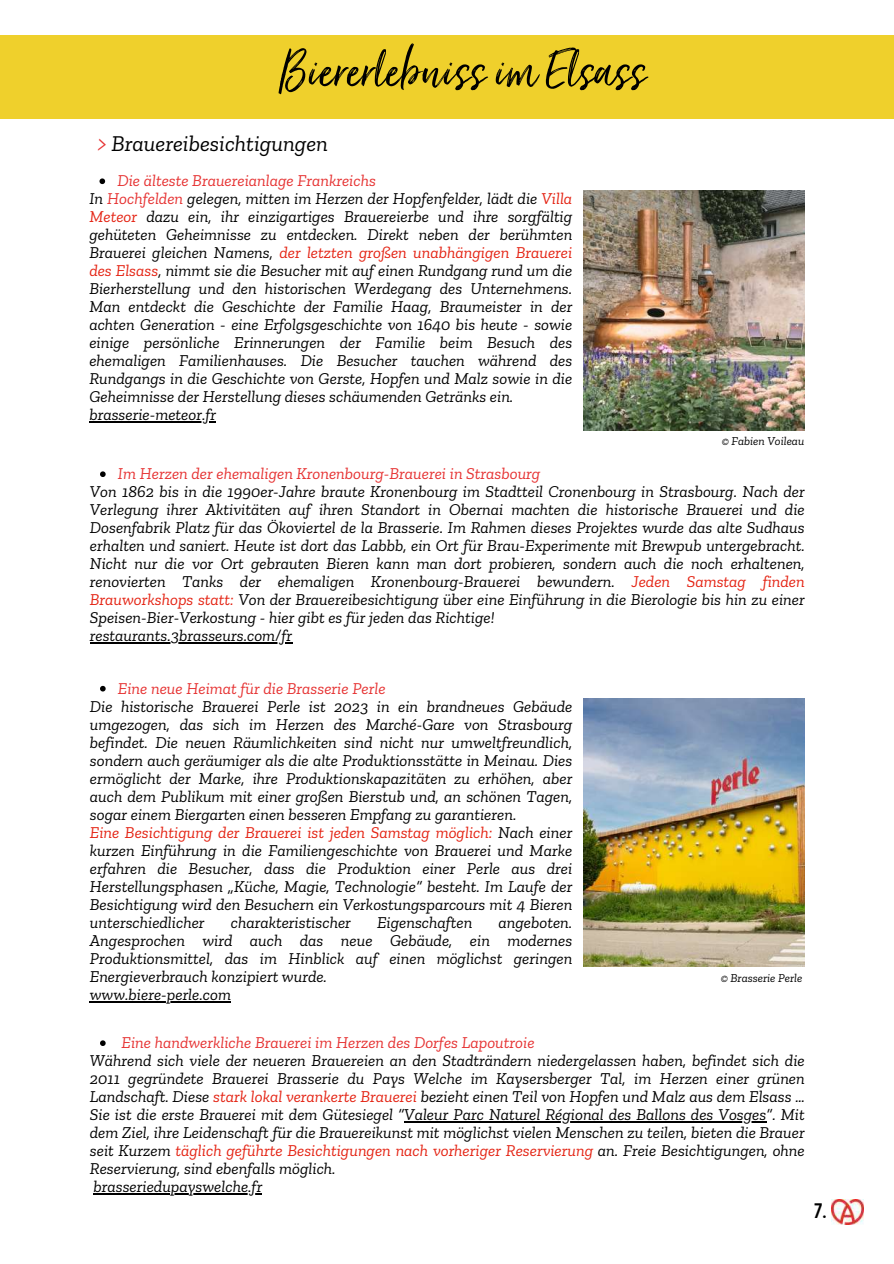
<style>
.page{position:relative;width:894px;height:1264px;background:#fff}
.page>*{position:absolute;margin:0;border:0;box-sizing:border-box;transform-origin:0 0}
.t1{font:64.5px "Just Lovely";color:#000}
.t2{font:italic 22.5px "Zilla Slab";color:#000}
.t3{font:21px "Kapra Neue Pro Medium Expanded Rounded";color:#000}
.t4{font:italic 16.5px/18px "Zilla Slab";color:#000}
.t5{font:italic 16.5px "Zilla Slab";color:#e63232}
.t6{font:italic 12px "Zilla Slab";color:#000}
.s1{color:#e63232}
.s2{color:#e42313}
</style>
<div class="page">
<img style="left:583px;top:698px;width:221px;height:268px">
<svg style="left:99px;top:178px;width:6px;height:6px"></svg>
<hr style="left:89px;top:421px;width:127px;height:1px;background:#000">
<svg style="left:100px;top:686px;width:6px;height:5px"></svg>
<hr style="left:90px;top:1001px;width:141px;height:1px;background:#000">
<svg style="left:100px;top:471px;width:6px;height:6px"></svg>
<hr style="left:90px;top:642px;width:202px;height:1px;background:#000">
<svg style="left:100px;top:1040px;width:6px;height:5px"></svg>
<hr style="left:404px;top:1121px;width:362px;height:1px;background:#000">
<hr style="left:93px;top:1193px;width:169px;height:1px;background:#000">
<img style="left:583px;top:191px;width:221px;height:239px">
<div style="left:0;top:36px;width:893px;height:82px;background:#efd02c"></div>
<img style="left:831px;top:1199px;width:32px;height:25px">
<h1 class="t1" style="left:278px;top:31px;width:369px">Biererlebniss im Elsass</h1>
<h2 class="t2" style="left:97px;top:130px;width:232px"><span class="s1">&gt;</span> Brauereibesichtigungen</h2>
<p class="t4" style="left:89px;top:172px;width:484px;text-indent:28px"><span class="s1">Die älteste Brauereianlage Frankreichs<br></span>In <span class="s1">Hochfelden</span> gelegen, mitten im Herzen der Hopfenfelder, lädt die <span class="s2">Villa Meteor</span> dazu ein, ihr einzigartiges Brauereierbe und ihre sorgfältig gehüteten Geheimnisse zu entdecken. Direkt neben der berühmten Brauerei gleichen Namens, <span class="s2">der letzten großen unabhängigen Brauerei des Elsass</span>, nimmt sie die Besucher mit auf einen Rundgang rund um die Bierherstellung und den historischen Werdegang des Unternehmens.<br>Man entdeckt die Geschichte der Familie Haag, Braumeister in der achten Generation - eine Erfolgsgeschichte von 1640 bis heute - sowie einige persönliche Erinnerungen der Familie beim Besuch des ehemaligen Familienhauses. Die Besucher tauchen während des Rundgangs in die Geschichte von Gerste, Hopfen und Malz sowie in die Geheimnisse der Herstellung dieses schäumenden Getränks ein. brasserie-meteor.fr</p>
<p class="t6" style="left:721px;top:433px;width:84px">© Fabien Voileau</p>
<p class="t5" style="left:118px;top:463px;width:424px">Im Herzen der ehemaligen Kronenbourg-Brauerei in Strasbourg</p>
<p class="t4" style="left:90px;top:482px;width:716px">Von 1862 bis in die 1990er-Jahre braute Kronenbourg im Stadtteil Cronenbourg in Strasbourg. Nach der Verlegung ihrer Aktivitäten auf ihren Standort in Obernai machten die historische Brauerei und die Dosenfabrik Platz für das Ökoviertel de la Brasserie. Im Rahmen dieses Projektes wurde das alte Sudhaus erhalten und saniert. Heute ist dort das Labbb, ein Ort für Brau-Experimente mit Brewpub untergebracht.<br>Nicht nur die vor Ort gebrauten Bieren kann man dort probieren, sondern auch die noch erhaltenen, renovierten Tanks der ehemaligen Kronenbourg-Brauerei bewundern. <span class="s2">Jeden Samstag finden Brauworkshops statt:</span> Von der Brauereibesichtigung über eine Einführung in die Bierologie bis hin zu einer Speisen-Bier-Verkostung - hier gibt es für jeden das Richtige!<br>restaurants.3brasseurs.com/fr</p>
<p class="t5" style="left:118px;top:678px;width:269px">Eine neue Heimat für die Brasserie Perle</p>
<p class="t4" style="left:90px;top:697px;width:484px">Die historische Brauerei Perle ist 2023 in ein brandneues Gebäude umgezogen, das sich im Herzen des Marché-Gare von Strasbourg befindet. Die neuen Räumlichkeiten sind nicht nur umweltfreundlich, sondern auch geräumiger als die alte Produktionsstätte in Meinau. Dies ermöglicht der Marke, ihre Produktionskapazitäten zu erhöhen, aber auch dem Publikum mit einer großen Bierstub und, an schönen Tagen, sogar einem Biergarten einen besseren Empfang zu garantieren.<br><span class="s2">Eine Besichtigung der Brauerei ist jeden Samstag möglich:</span> Nach einer kurzen Einführung in die Familiengeschichte von Brauerei und Marke erfahren die Besucher, dass die Produktion einer Perle aus drei Herstellungsphasen „Küche, Magie, Technologie“ besteht. Im Laufe der Besichtigung wird den Besuchern ein Verkostungsparcours mit 4 Bieren unterschiedlicher</p>
<p class="t4" style="left:231px;top:913px;width:122px">charakteristischer</p>
<p class="t4" style="left:377px;top:913px;width:97px">Eigenschaften</p>
<p class="t4" style="left:90px;top:913px;width:484px;text-indent:408px">angeboten.<br>Angesprochen wird auch das neue Gebäude, ein modernes Produktionsmittel, das im Hinblick auf einen möglichst geringen Energieverbrauch konzipiert wurde.<br>www.biere-perle.com</p>
<p class="t6" style="left:720px;top:970px;width:83px">© Brasserie Perle</p>
<p class="t5" style="left:121px;top:1032px;width:414px">Eine handwerkliche Brauerei im Herzen des Dorfes Lapoutroie</p>
<p class="t4" style="left:90px;top:1051px;width:716px">Während sich viele der neueren Brauereien an den Stadträndern niedergelassen haben, befindet sich die 2011 gegründete Brauerei Brasserie du Pays Welche im Kaysersberger Tal, im Herzen einer grünen Landschaft. Diese <span class="s2">stark lokal verankerte Brauerei</span> bezieht einen Teil von Hopfen und Malz aus dem Elsass … Sie ist die erste Brauerei mit dem Gütesiegel “Valeur Parc Naturel Régional des Ballons des Vosges”. Mit dem Ziel, ihre Leidenschaft für die Brauereikunst mit möglichst vielen Menschen zu teilen, bieten die Brauer seit Kurzem <span class="s2">täglich geführte Besichtigungen nach vorheriger Reservierung</span> an. Freie Besichtigungen, ohne Reservierung, sind ebenfalls möglich.<br>brasseriedupayswelche.fr</p>
<p class="t3" style="left:813px;top:1198px;width:14px">7.</p>
</div>
